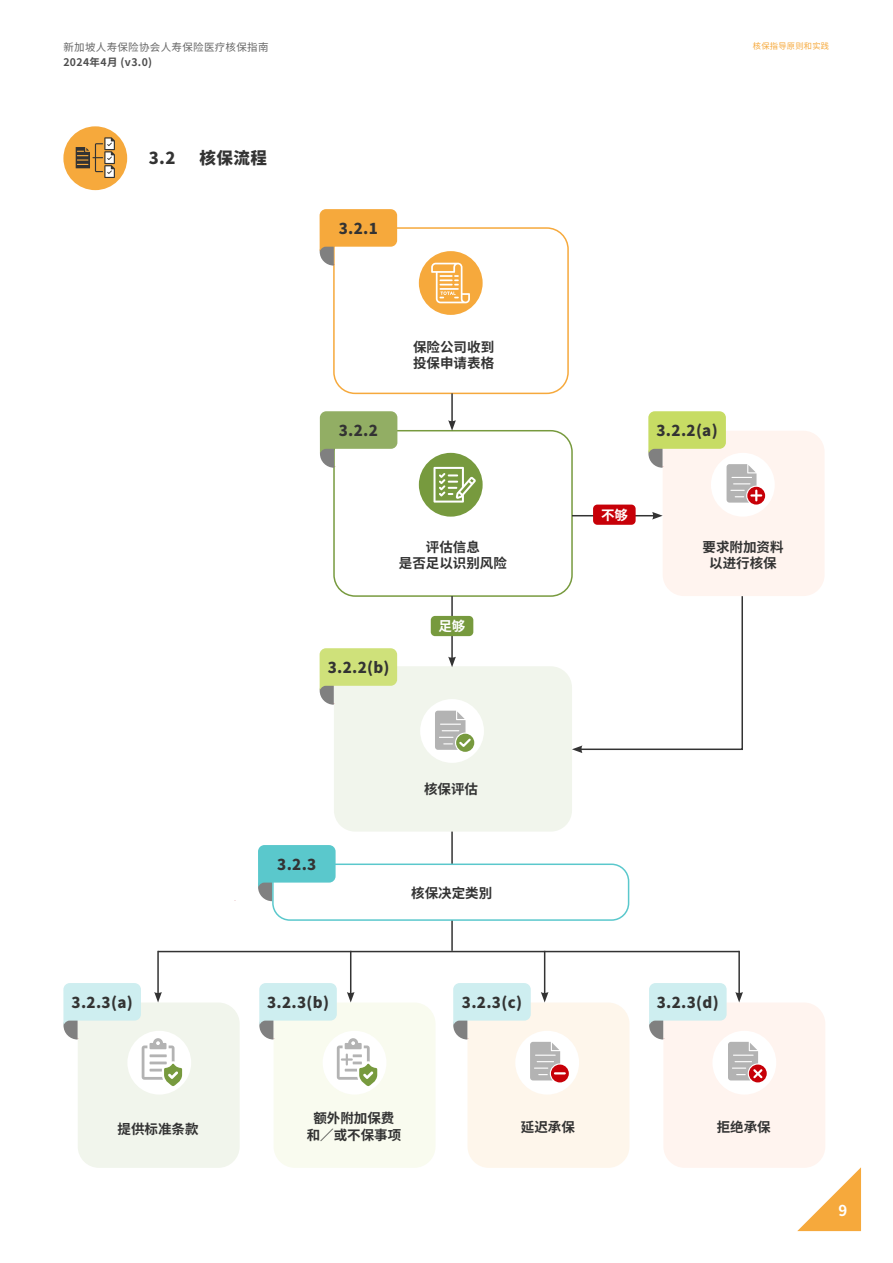
<style>
.page{position:relative;width:893px;height:1263px;background:#fff}
.page>*{position:absolute;margin:0;border:0;box-sizing:border-box;transform-origin:0 0}
.t1{font:900 16.5px "Noto Sans CJ Ksc";color:#333}
.t2{font:900 15px "Noto Sans CJ Ktc";color:#333}
.t3{font:700 15px "Noto Sans CJ Ksc";color:#fff}
.t4{font:700 13.5px/16.2px "Noto Sans CJ Ksc";color:#333;text-align:center}
.t5{font:700 13.5px "Noto Sans CJ Ksc";color:#fff}
.t6{font:10.5px "Noto Sans CJ Ksc";letter-spacing:.03em;color:#666}
.t7{font:700 10.5px "Noto Sans CJ Ksc";letter-spacing:.035em;color:#4d4d4d}
.t8{font:8.25px "Noto Sans CJ Ksc";letter-spacing:.03em;color:#f6a93c}
</style>
<div class="page">
<div style="left:63px;top:126px;width:64px;height:64px;background:#f6a93c;border-radius:50%"></div>
<svg style="left:76px;top:137px;width:39px;height:41px"></svg>
<svg style="left:572px;top:596px;width:171px;height:157px"></svg>
<hr style="left:451px;top:823px;width:2px;height:128px;background:#333">
<div style="left:663px;top:1002px;width:162px;height:166px;background:#fff4ef;border-radius:21px"></div>
<div style="left:467px;top:1002px;width:162px;height:166px;background:#fef6eb;border-radius:21px"></div>
<div style="left:274px;top:1002px;width:161px;height:166px;background:#f9fbef;border-radius:21px"></div>
<div style="left:78px;top:1002px;width:162px;height:166px;background:#f1f5ec;border-radius:21px"></div>
<div style="left:334px;top:666px;width:238px;height:166px;background:#f1f5ec;border-radius:21px"></div>
<div style="left:663px;top:431px;width:162px;height:165px;background:#fff4ef;border-radius:21px"></div>
<div style="left:333px;top:227px;width:236px;height:167px;border:2px solid #f6a93c;border-radius:21px"></div>
<div style="left:419px;top:251px;width:64px;height:64px;background:#f6a93c;border-radius:50%"></div>
<svg style="left:431px;top:263px;width:39px;height:40px"></svg>
<div style="left:273px;top:864px;width:356px;height:56px;background:#fff;border-radius:17px"></div>
<div style="left:272px;top:863px;width:357px;height:58px;border:2px solid #5ac8cc;border-radius:17px"></div>
<div style="left:333px;top:430px;width:240px;height:167px;border:2px solid #779a3e;border-radius:21px"></div>
<svg style="left:320px;top:648px;width:77px;height:57px"></svg>
<svg style="left:258px;top:845px;width:78px;height:56px"></svg>
<svg style="left:320px;top:209px;width:77px;height:57px"></svg>
<svg style="left:320px;top:411px;width:77px;height:57px"></svg>
<div style="left:419px;top:453px;width:64px;height:64px;background:#779a3e;border-radius:50%"></div>
<svg style="left:433px;top:467px;width:43px;height:36px"></svg>
<div style="left:127px;top:1031px;width:64px;height:63px;background:#fff;border-radius:50%"></div>
<div style="left:323px;top:1031px;width:63px;height:63px;background:#fff;border-radius:50%"></div>
<div style="left:712px;top:1031px;width:64px;height:63px;background:#fff;border-radius:50%"></div>
<div style="left:515px;top:1031px;width:64px;height:63px;background:#fff;border-radius:50%"></div>
<div style="left:711px;top:453px;width:64px;height:64px;background:#fff;border-radius:50%"></div>
<svg style="left:648px;top:411px;width:117px;height:94px"></svg>
<div style="left:420px;top:699px;width:64px;height:64px;background:#fff;border-radius:50%"></div>
<svg style="left:435px;top:711px;width:39px;height:41px"></svg>
<hr style="left:451px;top:393px;width:2px;height:29px;background:#333">
<svg style="left:448px;top:420px;width:8px;height:11px"></svg>
<hr style="left:451px;top:596px;width:2px;height:63px;background:#333">
<svg style="left:448px;top:657px;width:8px;height:10px"></svg>
<hr style="left:572px;top:515px;width:82px;height:1px;background:#333">
<svg style="left:652px;top:512px;width:11px;height:7px"></svg>
<hr style="left:157px;top:951px;width:2px;height:43px;background:#333">
<svg style="left:63px;top:983px;width:119px;height:103px"></svg>
<hr style="left:350px;top:951px;width:1px;height:43px;background:#333">
<svg style="left:259px;top:983px;width:118px;height:103px"></svg>
<hr style="left:544px;top:951px;width:1px;height:43px;background:#333">
<svg style="left:453px;top:983px;width:116px;height:99px"></svg>
<hr style="left:738px;top:951px;width:2px;height:43px;background:#333">
<svg style="left:649px;top:983px;width:118px;height:99px"></svg>
<hr style="left:158px;top:951px;width:581px;height:1px;background:#333">
<div style="left:431px;top:616px;width:42px;height:20px;background:#779a3e;border-radius:4px"></div>
<div style="left:593px;top:505px;width:43px;height:20px;background:#c70008;border-radius:4px"></div>
<svg style="left:797px;top:1167px;width:64px;height:64px"></svg>
<p class="t6" style="left:63px;top:41px;width:207px">新加坡人寿保险协会人寿保险医疗核保指南</p>
<p class="t7" style="left:63px;top:56px;width:90px">2024年4月 (v3.0)</p>
<p class="t1" style="left:149px;top:148px;width:28px">3.2</p>
<p class="t1" style="left:199px;top:148px;width:69px">核保流程</p>
<p class="t8" style="left:753px;top:41px;width:78px">核保指导原则和实践</p>
<p class="t2" style="left:339px;top:220px;width:41px">3.2.1</p>
<p class="t4" style="left:413px;top:339px;width:82px;text-align:left">保险公司收到投保申请表格</p>
<p class="t2" style="left:339px;top:422px;width:41px">3.2.2</p>
<p class="t2" style="left:657px;top:422px;width:63px">3.2.2(a)</p>
<p class="t5" style="left:601px;top:507px;width:28px">不够</p>
<p class="t4" style="left:399px;top:539px;width:109px">评估信息<br>是否足以识别风险</p>
<p class="t4" style="left:702px;top:539px;width:82px">要求附加资料以进行核保</p>
<p class="t2" style="left:328px;top:659px;width:63px">3.2.2(b)</p>
<p class="t5" style="left:438px;top:618px;width:28px">足够</p>
<p class="t2" style="left:277px;top:856px;width:41px">3.2.3</p>
<p class="t4" style="left:424px;top:781px;width:55px">核保评估</p>
<p class="t4" style="left:411px;top:885px;width:82px">核保决定类別</p>
<p class="t2" style="left:72px;top:994px;width:63px">3.2.3(a)</p>
<p class="t2" style="left:267px;top:994px;width:63px">3.2.3(b)</p>
<p class="t2" style="left:462px;top:994px;width:62px">3.2.3(c)</p>
<p class="t2" style="left:657px;top:994px;width:63px">3.2.3(d)</p>
<p class="t4" style="left:307px;top:1110px;width:96px">额外附加保费和／或不保事项</p>
<p class="t4" style="left:118px;top:1121px;width:83px">提供标准条款</p>
<p class="t4" style="left:521px;top:1119px;width:55px">延迟承保</p>
<p class="t4" style="left:717px;top:1119px;width:56px">拒绝承保</p>
<p class="t3" style="left:838px;top:1202px;width:10px">9</p>
</div>
